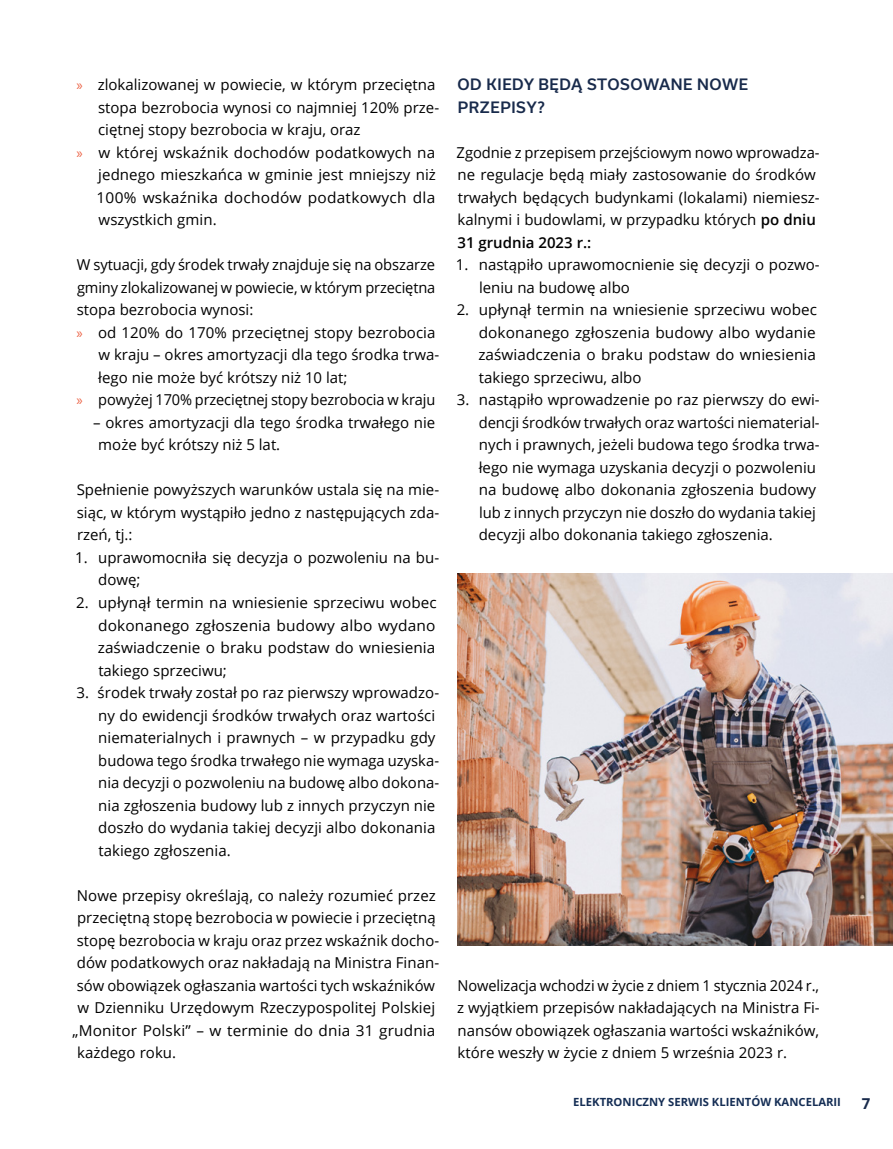
<style>
.page{position:relative;width:893px;height:1149px;background:#fff}
.page>*{position:absolute;margin:0;border:0;box-sizing:border-box;transform-origin:0 0}
.t1{font:15px/22.5px "Open Sans";color:#000}
.t2{font:500 15px/22.5px "Usual";letter-spacing:.04em;color:#182a4b}
.t3{font:600 15px "Open Sans";color:#000}
.t4{font:700 15px "Open Sans";color:#182a4b}
.t5{font:700 11.25px "Open Sans";color:#152e55}
.s1{font-family:"Myriad Pro";color:#ec6245}
.s2{font-weight:600}
</style>
<div class="page">
<img style="left:457px;top:573px;width:436px;height:372px">
<p class="t1" style="left:77px;top:73px;width:360px"><span class="s1">»</span> zlokalizowanej w powiecie, w którym przeciętna</p>
<p class="t1" style="left:98px;top:95px;width:343px">stopa bezrobocia wynosi co najmniej 120% prze-</p>
<p class="t1" style="left:98px;top:118px;width:264px">ciętnej stopy bezrobocia w kraju, oraz</p>
<p class="t1" style="left:77px;top:140px;width:360px"><span class="s1">»</span> w której wskaźnik dochodów podatkowych na</p>
<p class="t1" style="left:98px;top:163px;width:339px">jednego mieszkańca w gminie jest mniejszy niż</p>
<p class="t1" style="left:97px;top:185px;width:340px">100% wskaźnika dochodów podatkowych dla</p>
<p class="t1" style="left:99px;top:208px;width:120px">wszystkich gmin.</p>
<p class="t1" style="left:77px;top:253px;width:360px;text-align:justify">W sytuacji, gdy środek trwały znajduje się na obszarze gminy zlokalizowanej w powiecie, w którym przeciętna stopa bezrobocia wynosi:</p>
<p class="t1" style="left:77px;top:320px;width:360px"><span class="s1">»</span> od 120% do 170% przeciętnej stopy bezrobocia</p>
<p class="t1" style="left:99px;top:343px;width:342px">w kraju – okres amortyzacji dla tego środka trwa-</p>
<p class="t1" style="left:98px;top:365px;width:251px">łego nie może być krótszy niż 10 lat;</p>
<p class="t1" style="left:77px;top:388px;width:360px"><span class="s1">»</span> powyżej 170% przeciętnej stopy bezrobocia w kraju</p>
<p class="t1" style="left:98px;top:410px;width:338px;text-indent:-5px">– okres amortyzacji dla tego środka trwałego nie może być krótszy niż 5 lat.</p>
<p class="t1" style="left:77px;top:478px;width:364px;text-align:justify">Spełnienie powyższych warunków ustala się na mie&shy;siąc, w którym wystąpiło jedno z następujących zda&shy;rzeń, tj.:</p>
<p class="t1" style="left:98px;top:545px;width:343px;text-indent:-23px">1. uprawomocniła się decyzja o pozwoleniu na bu&shy;dowę;</p>
<p class="t1" style="left:98px;top:590px;width:340px;text-align:justify;text-indent:-22px">2. upłynął termin na wniesienie sprzeciwu wobec dokonanego zgłoszenia budowy albo wydano zaświadczenie o braku podstaw do wniesienia takiego sprzeciwu;</p>
<p class="t1" style="left:98px;top:680px;width:343px;text-indent:-22px">3. środek trwały został po raz pierwszy wprowadzo&shy;ny do ewidencji środków trwałych oraz wartości niematerialnych i prawnych – w przypadku gdy budowa tego środka trwałego nie wymaga uzyska&shy;nia decyzji o pozwoleniu na budowę albo dokona&shy;nia zgłoszenia budowy lub z innych przyczyn nie doszło do wydania takiej decyzji albo dokonania takiego zgłoszenia.</p>
<p class="t1" style="left:77px;top:883px;width:360px">Nowe przepisy określają, co należy rozumieć przez</p>
<p class="t1" style="left:77px;top:905px;width:360px">przeciętną stopę bezrobocia w powiecie i przeciętną</p>
<p class="t1" style="left:77px;top:928px;width:364px">stopę bezrobocia w kraju oraz przez wskaźnik docho-</p>
<p class="t1" style="left:77px;top:950px;width:364px">dów podatkowych oraz nakładają na Ministra Finan-</p>
<p class="t1" style="left:77px;top:973px;width:360px">sów obowiązek ogłaszania wartości tych wskaźników</p>
<p class="t1" style="left:77px;top:995px;width:359px">w Dzienniku Urzędowym Rzeczypospolitej Polskiej</p>
<p class="t1" style="left:72px;top:1018px;width:365px">„Monitor Polski” – w terminie do dnia 31 grudnia</p>
<p class="t1" style="left:77px;top:1040px;width:101px">każdego roku.</p>
<p class="t2" style="left:457px;top:73px;width:292px">OD KIEDY BĘDĄ STOSOWANE NOWE<br>PRZEPISY?</p>
<p class="t1" style="left:457px;top:140px;width:365px">Zgodnie z przepisem przejściowym nowo wprowadza&shy;ne regulacje będą miały zastosowanie do środków trwałych będących budynkami (lokalami) niemiesz&shy;kalnymi i budowlami, w przypadku których <span class="s2">po dniu</span></p>
<p class="t3" style="left:457px;top:232px;width:135px">31 grudnia 2023 r.:</p>
<p class="t1" style="left:479px;top:253px;width:342px;text-indent:-23px">1. nastąpiło uprawomocnienie się decyzji o pozwo&shy;leniu na budowę albo</p>
<p class="t1" style="left:478px;top:298px;width:340px;text-align:justify;text-indent:-22px">2. upłynął termin na wniesienie sprzeciwu wobec dokonanego zgłoszenia budowy albo wydanie zaświadczenia o braku podstaw do wniesienia takiego sprzeciwu, albo</p>
<p class="t1" style="left:479px;top:388px;width:343px;text-indent:-22px">3. nastąpiło wprowadzenie po raz pierwszy do ewi&shy;dencji środków trwałych oraz wartości niematerial&shy;nych i prawnych, jeżeli budowa tego środka trwa&shy;łego nie wymaga uzyskania decyzji o pozwoleniu na budowę albo dokonania zgłoszenia budowy lub z innych przyczyn nie doszło do wydania takiej decyzji albo dokonania takiego zgłoszenia.</p>
<p class="t1" style="left:457px;top:973px;width:364px;text-align:justify">Nowelizacja wchodzi w życie z dniem 1 stycznia 2024 r., z wyjątkiem przepisów nakładających na Ministra Fi&shy;nansów obowiązek ogłaszania wartości wskaźników, które weszły w życie z dniem 5 września 2023 r.</p>
<p class="t5" style="left:573px;top:1093px;width:269px">ELEKTRONICZNY SERWIS KLIENTÓW KANCELARII</p>
<p class="t4" style="left:862px;top:1092px;width:10px">7</p>
</div>
